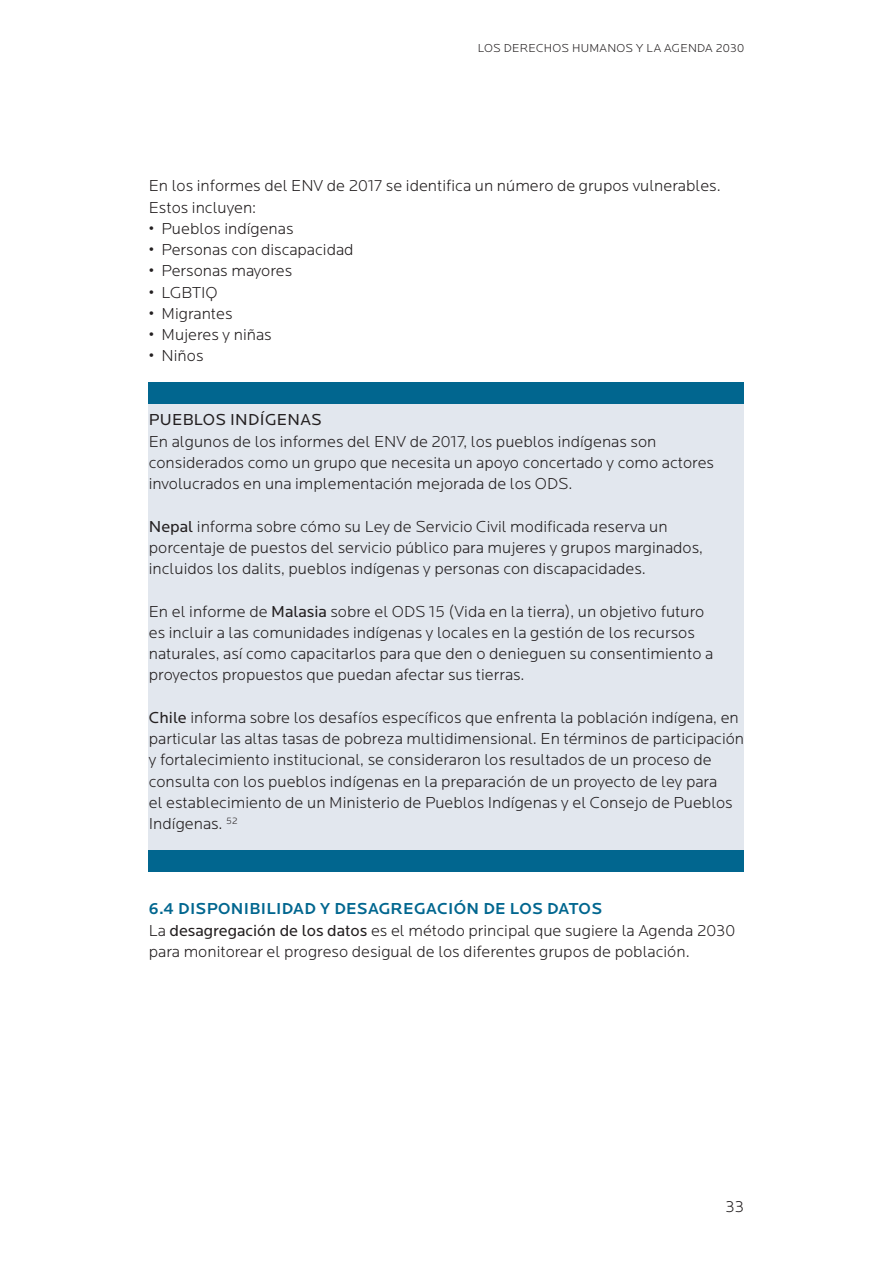
<style>
.page{position:relative;width:893px;height:1263px;background:#fff}
.page>*{position:absolute;margin:0;border:0;box-sizing:border-box;transform-origin:0 0}
.Brød_m_luft{font:300 16.5px/21.3px "Locator";color:#231f20}
.MR_2{font:500 16.5px "Locator";letter-spacing:.02em;color:#01668f}
.Boksrubrik{font:16.5px "Locator";letter-spacing:.02em;color:#231f20}
.t1{font:300 12px "Locator";letter-spacing:.02em;color:#231f20}
.s1{font-weight:400}
</style>
<div class="page">
<div style="left:149px;top:404px;width:595px;height:446px;background:#e2e7ee"></div>
<div style="left:149px;top:383px;width:595px;height:21px;background:#01668f"></div>
<div style="left:149px;top:850px;width:595px;height:22px;background:#01668f"></div>
<p class="t1" style="left:478px;top:41px;width:268px">LOS DERECHOS HUMANOS Y LA AGENDA 2030</p>
<p class="Brød_m_luft" style="left:149px;top:176px;width:573px">En los informes del ENV de 2017 se identifica un número de grupos vulnerables.<br>Estos incluyen:</p>
<p class="Brød_m_luft" style="left:149px;top:218px;width:146px">• Pueblos indígenas</p>
<p class="Brød_m_luft" style="left:149px;top:240px;width:206px">• Personas con discapacidad</p>
<p class="Brød_m_luft" style="left:149px;top:261px;width:145px">• Personas mayores</p>
<p class="Brød_m_luft" style="left:149px;top:282px;width:70px">• LGBTIQ</p>
<p class="Brød_m_luft" style="left:149px;top:303px;width:85px">• Migrantes</p>
<p class="Brød_m_luft" style="left:149px;top:325px;width:124px">• Mujeres y niñas</p>
<p class="Brød_m_luft" style="left:149px;top:346px;width:56px">• Niños</p>
<p class="Boksrubrik" style="left:149px;top:411px;width:174px">PUEBLOS INDÍGENAS</p>
<p class="Brød_m_luft" style="left:149px;top:431px;width:567px">En algunos de los informes del ENV de 2017, los pueblos indígenas son considerados como un grupo que necesita un apoyo concertado y como actores involucrados en una implementación mejorada de los ODS.</p>
<p class="Brød_m_luft" style="left:149px;top:516px;width:556px"><span class="s1">Nepal</span> informa sobre cómo su Ley de Servicio Civil modificada reserva un porcentaje de puestos del servicio público para mujeres y grupos marginados, incluidos los dalits, pueblos indígenas y personas con discapacidades.</p>
<p class="Brød_m_luft" style="left:149px;top:601px;width:566px">En el informe de <span class="s1">Malasia</span> sobre el ODS 15 (Vida en la tierra), un objetivo futuro es incluir a las comunidades indígenas y locales en la gestión de los recursos naturales, así como capacitarlos para que den o denieguen su consentimiento a proyectos propuestos que puedan afectar sus tierras.</p>
<p class="Brød_m_luft" style="left:149px;top:707px;width:597px"><span class="s1">Chile</span> informa sobre los desafíos específicos que enfrenta la población indígena, en particular las altas tasas de pobreza multidimensional. En términos de participación y fortalecimiento institucional, se consideraron los resultados de un proceso de consulta con los pueblos indígenas en la preparación de un proyecto de ley para<br>el establecimiento de un Ministerio de Pueblos Indígenas y el Consejo de Pueblos Indígenas. <sup>52</sup></p>
<h2 class="MR_2" style="left:149px;top:899px;width:455px">6.4 DISPONIBILIDAD Y DESAGREGACIÓN DE LOS DATOS</h2>
<p class="Brød_m_luft" style="left:149px;top:920px;width:588px">La <span class="s1">desagregación de los datos</span> es el método principal que sugiere la Agenda 2030 para monitorear el progreso desigual de los diferentes grupos de población.</p>
<p class="Brød_m_luft" style="left:725px;top:1196px;width:20px">33</p>
</div>
